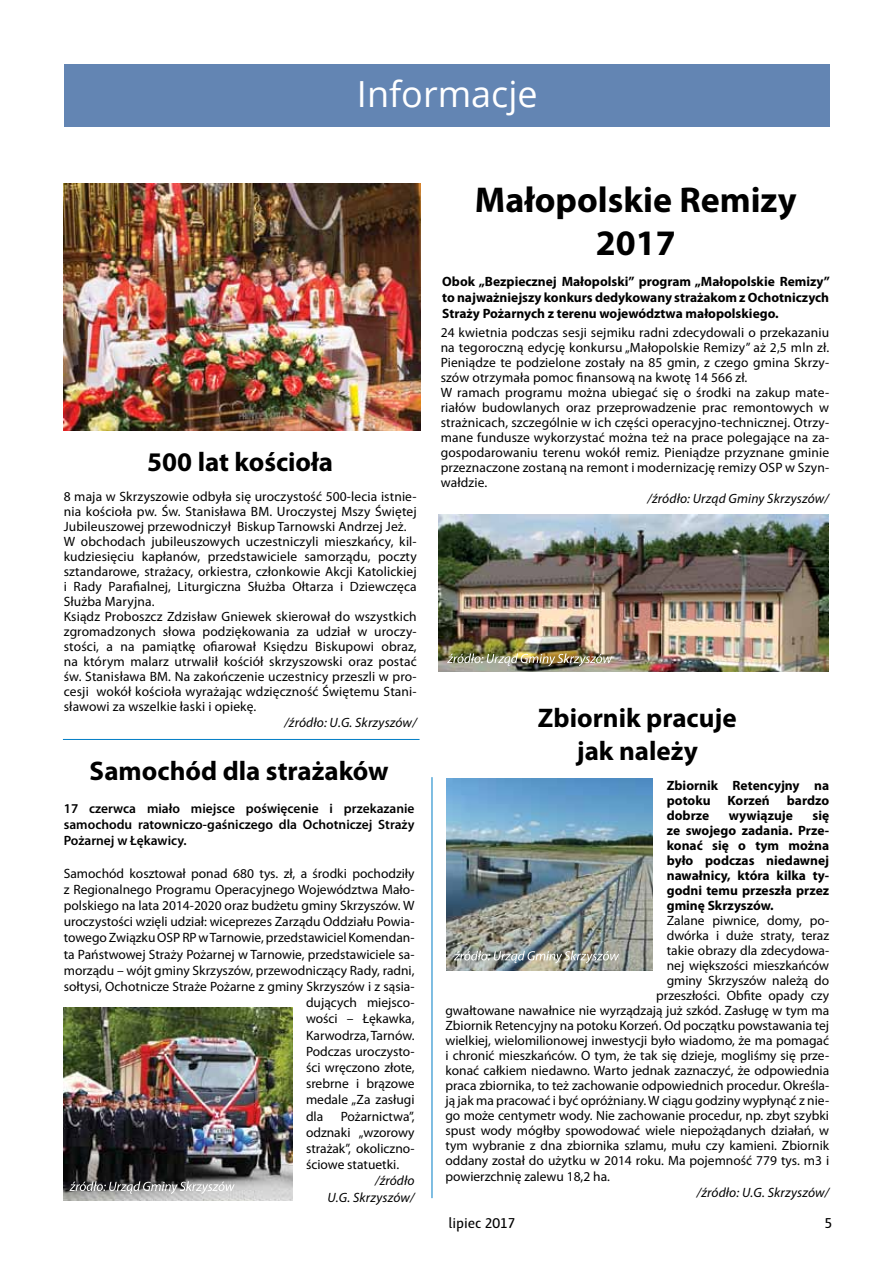
<style>
.page{position:relative;width:893px;height:1263px;background:#fff}
.page>*{position:absolute;margin:0;border:0;box-sizing:border-box;transform-origin:0 0}
.t1{font:700 36px/43.2px "Myriad Pro";color:#000;text-align:center}
.t2{font:36px "Open Sans";color:#fff}
.t3{font:700 27px/32.4px "Myriad Pro";color:#000;text-align:center}
.t4{font:15px "Haptic Pro";color:#000}
.t5{font:13.5px/15px "Myriad Pro";letter-spacing:.005em;color:#000}
.t6{font:700 13.5px/15px "Myriad Pro";color:#000;text-align:justify}
.t7{font:600 13.5px/16.2px "Myriad Pro";color:#000;text-align:justify}
.t8{font:italic 13.5px/16.2px "Myriad Pro";letter-spacing:.01em;color:#000;text-align:right}
</style>
<div class="page">
<div style="left:65px;top:64px;width:765px;height:63px;background:#6385b3"></div>
<img style="left:64px;top:1008px;width:228px;height:192px">
<hr style="left:63px;top:739px;width:357px;height:1px;background:#007dc5">
<img style="left:64px;top:184px;width:357px;height:246px">
<img style="left:446px;top:778px;width:206px;height:192px">
<img style="left:439px;top:515px;width:389px;height:157px">
<img style="left:447px;top:653px;width:165px;height:13px">
<svg style="left:69px;top:1181px;width:166px;height:13px"></svg>
<img style="left:454px;top:951px;width:165px;height:12px">
<hr style="left:432px;top:777px;width:1px;height:421px;background:#007dc5">
<h1 class="t2" style="left:357px;top:70px;width:182px">Informacje</h1>
<h2 class="t3" style="left:147px;top:445px;width:187px">500 lat kościoła</h2>
<p class="t5" style="left:64px;top:489px;width:354px">8 maja w Skrzyszowie odbyła się uroczystość 500-lecia istnie&shy;nia kościoła pw. Św. Stanisława BM. Uroczystej Mszy Świętej Jubileuszowej przewodniczył Biskup Tarnowski Andrzej Jeż.<br>W obchodach jubileuszowych uczestniczyli mieszkańcy, kil&shy;kudziesięciu kapłanów, przedstawiciele samorządu, poczty sztandarowe, strażacy, orkiestra, członkowie Akcji Katolickiej i Rady Parafialnej, Liturgiczna Służba Ołtarza i Dziewczęca Służba Maryjna.<br>Ksiądz Proboszcz Zdzisław Gniewek skierował do wszystkich zgromadzonych słowa podziękowania za udział w uroczy&shy;stości, a na pamiątkę ofiarował Księdzu Biskupowi obraz, na którym malarz utrwalił kościół skrzyszowski oraz postać św. Stanisława BM. Na zakończenie uczestnicy przeszli w pro&shy;cesji wokół kościoła wyrażając wdzięczność Świętemu Stani&shy;sławowi za wszelkie łaski i opiekę.</p>
<p class="t8" style="left:284px;top:714px;width:134px">/źródło: U.G. Skrzyszów/</p>
<h2 class="t3" style="left:90px;top:754px;width:301px">Samochód dla strażaków</h2>
<p class="t7" style="left:64px;top:800px;width:352px">17 czerwca miało miejsce poświęcenie i przekazanie samochodu ratowniczo-gaśniczego dla Ochotniczej Straży Pożarnej w Łękawicy.</p>
<p class="t5" style="left:64px;top:865px;width:352px">Samochód kosztował ponad 680 tys. zł, a środki pochodziły</p>
<p class="t5" style="left:64px;top:881px;width:352px">z Regionalnego Programu Operacyjnego Województwa Mało-</p>
<p class="t5" style="left:64px;top:898px;width:352px">polskiego na lata 2014-2020 oraz budżetu gminy Skrzyszów. W</p>
<p class="t5" style="left:64px;top:914px;width:352px">uroczystości wzięli udział: wiceprezes Zarządu Oddziału Powia-</p>
<p class="t5" style="left:64px;top:930px;width:352px">towego Związku OSP RP w Tarnowie, przedstawiciel Komendan-</p>
<p class="t5" style="left:64px;top:946px;width:352px">ta Państwowej Straży Pożarnej w Tarnowie, przedstawiciele sa-</p>
<p class="t5" style="left:64px;top:962px;width:352px">morządu – wójt gminy Skrzyszów, przewodniczący Rady, radni,</p>
<p class="t5" style="left:64px;top:979px;width:352px">sołtysi, Ochotnicze Straże Pożarne z gminy Skrzyszów i z sąsia-</p>
<p class="t5" style="left:306px;top:995px;width:110px">dujących miejsco-</p>
<p class="t5" style="left:306px;top:1011px;width:110px">wości – Łękawka,</p>
<p class="t5" style="left:306px;top:1027px;width:110px">Karwodrza, Tarnów.</p>
<p class="t5" style="left:306px;top:1043px;width:110px">Podczas uroczysto-</p>
<p class="t5" style="left:306px;top:1060px;width:110px">ści wręczono złote,</p>
<p class="t5" style="left:306px;top:1076px;width:110px">srebrne i brązowe</p>
<p class="t5" style="left:306px;top:1092px;width:110px">medale „Za zasługi</p>
<p class="t5" style="left:306px;top:1108px;width:19px">dla</p>
<p class="t5" style="left:306px;top:1108px;width:110px;line-height:16.2px;text-align:justify;text-indent:35px">Pożarnictwa”, odznaki „wzorowy strażak”, okoliczno&shy;ściowe statuetki.</p>
<p class="t8" style="left:327px;top:1172px;width:89px">/źródło<br>U.G. Skrzyszów/</p>
<h1 class="t1" style="left:475px;top:177px;width:323px">Małopolskie Remizy<br>2017</h1>
<p class="t6" style="left:442px;top:273px;width:389px;line-height:16.2px">Obok „Bezpiecznej Małopolski” program „Małopolskie Remizy” to najważniejszy konkurs dedykowany strażakom z Ochotniczych Straży Pożarnych z terenu województwa małopolskiego.</p>
<p class="t5" style="left:441px;top:324px;width:390px">24 kwietnia podczas sesji sejmiku radni zdecydowali o przekazaniu na tegoroczną edycję konkursu „Małopolskie Remizy” aż 2,5 mln zł.<br>Pieniądze te podzielone zostały na 85 gmin, z czego gmina Skrzy&shy;szów otrzymała pomoc finansową na kwotę 14 566 zł.<br>W ramach programu można ubiegać się o środki na zakup mate&shy;riałów budowlanych oraz przeprowadzenie prac remontowych w strażnicach, szczególnie w ich części operacyjno-technicznej. Otrzy&shy;mane fundusze wykorzystać można też na prace polegające na za&shy;gospodarowaniu terenu wokół remiz. Pieniądze przyznane gminie przeznaczone zostaną na remont i modernizację remizy OSP w Szyn&shy;wałdzie.</p>
<p class="t8" style="left:648px;top:490px;width:183px">/źródło: Urząd Gminy Skrzyszów/</p>
<h2 class="t3" style="left:538px;top:701px;width:200px">Zbiornik pracuje jak należy</h2>
<p class="t6" style="left:667px;top:777px;width:164px">Zbiornik Retencyjny na potoku</p>
<p class="t6" style="left:727px;top:792px;width:44px">Korzeń</p>
<p class="t6" style="left:787px;top:792px;width:44px">bardzo</p>
<p class="t6" style="left:667px;top:807px;width:44px">dobrze</p>
<p class="t6" style="left:729px;top:807px;width:66px">wywiązuje</p>
<p class="t6" style="left:667px;top:807px;width:164px;text-indent:146px">się ze swojego zadania. Prze&shy;konać się o tym można było podczas niedawnej nawałnicy, która kilka ty&shy;godni temu przeszła przez gminę Skrzyszów.</p>
<p class="t5" style="left:667px;top:912px;width:164px">Zalane piwnice, domy, po-</p>
<p class="t5" style="left:667px;top:927px;width:164px">dwórka i duże straty, teraz</p>
<p class="t5" style="left:667px;top:942px;width:164px">takie obrazy dla zdecydowa-</p>
<p class="t5" style="left:667px;top:957px;width:164px">nej większości mieszkańców</p>
<p class="t5" style="left:667px;top:972px;width:164px">gminy Skrzyszów należą do</p>
<p class="t5" style="left:656px;top:987px;width:174px">przeszłości. Obfite opady czy</p>
<p class="t5" style="left:445px;top:1002px;width:385px">gwałtowane nawałnice nie wyrządzają już szkód. Zasługę w tym ma</p>
<p class="t5" style="left:445px;top:1017px;width:385px">Zbiornik Retencyjny na potoku Korzeń. Od początku powstawania tej</p>
<p class="t5" style="left:445px;top:1032px;width:385px">wielkiej, wielomilionowej inwestycji było wiadomo, że ma pomagać</p>
<p class="t5" style="left:445px;top:1047px;width:385px">i chronić mieszkańców. O tym, że tak się dzieje, mogliśmy się prze-</p>
<p class="t5" style="left:445px;top:1062px;width:385px">konać całkiem niedawno. Warto jednak zaznaczyć, że odpowiednia</p>
<p class="t5" style="left:445px;top:1077px;width:385px">praca zbiornika, to też zachowanie odpowiednich procedur. Określa-</p>
<p class="t5" style="left:445px;top:1092px;width:385px">ją jak ma pracować i być opróżniany. W ciągu godziny wypłynąć z nie-</p>
<p class="t5" style="left:445px;top:1107px;width:385px">go może centymetr wody. Nie zachowanie procedur, np. zbyt szybki</p>
<p class="t5" style="left:445px;top:1122px;width:385px">spust wody mógłby spowodować wiele niepożądanych działań, w</p>
<p class="t5" style="left:445px;top:1137px;width:385px">tym wybranie z dna zbiornika szlamu, mułu czy kamieni. Zbiornik</p>
<p class="t5" style="left:445px;top:1152px;width:385px">oddany został do użytku w 2014 roku. Ma pojemność 779 tys. m3 i</p>
<p class="t5" style="left:445px;top:1168px;width:166px">powierzchnię zalewu 18,2 ha.</p>
<p class="t8" style="left:697px;top:1184px;width:134px">/źródło: U.G. Skrzyszów/</p>
<p class="t4" style="left:448px;top:1214px;width:69px">lipiec 2017</p>
<p class="t4" style="left:825px;top:1214px;width:9px">5</p>
</div>
